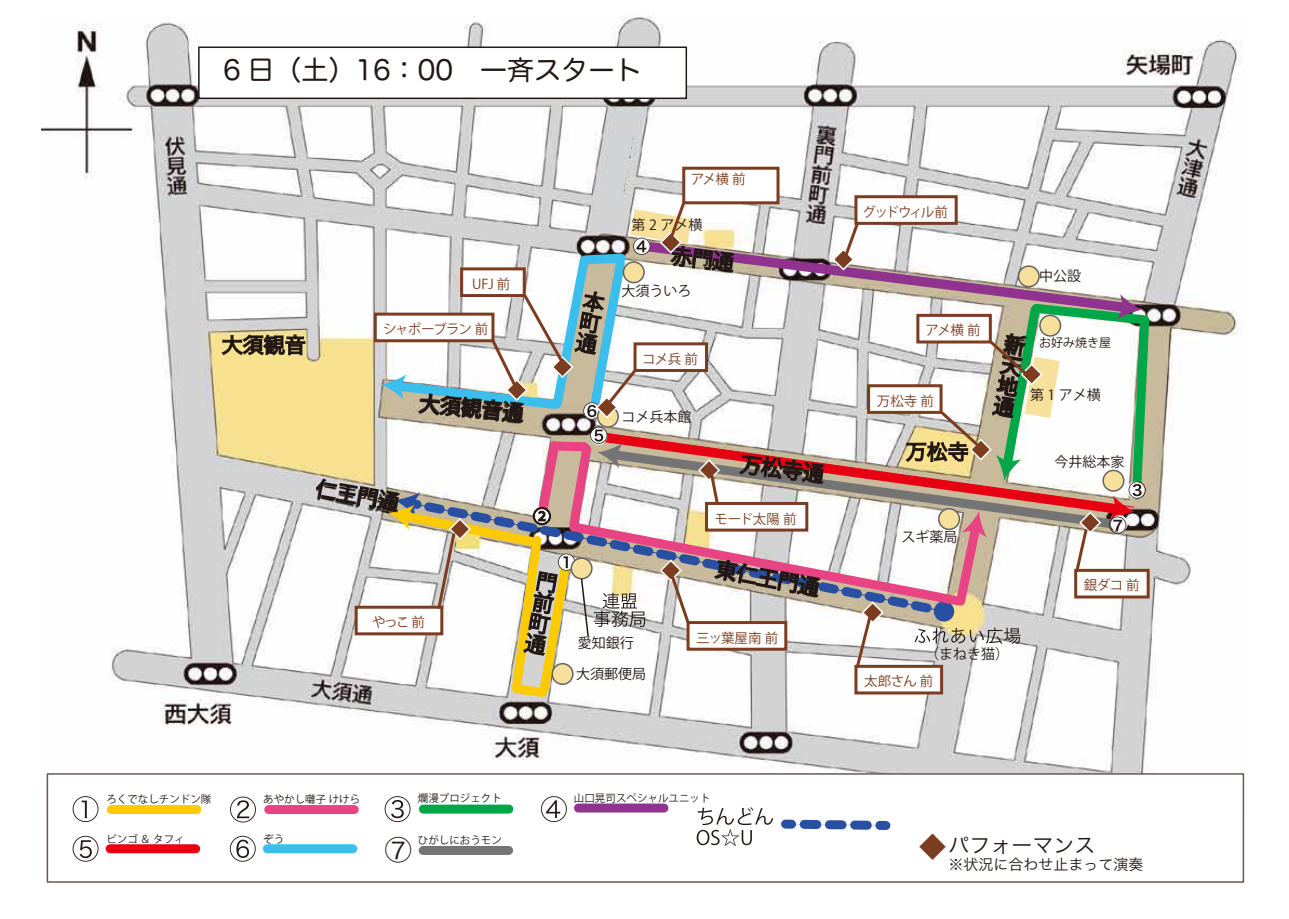
<style>
.page{position:relative;width:1289px;height:919px;background:#fff}
.page>*{position:absolute;margin:0;border:0;box-sizing:border-box;transform-origin:0 0}
.t1{font:27px "Hira Maru Pro N W4";color:#221815}
.t2{font:27px "Hira Kaku Pro N W3";color:#221815}
.t3{font:21px "Hira Kaku Pro W3";color:#221815}
.t4{font:20.55px "Koz Go Pro";color:#7b3c1f}
.t5{font:18px "Hira Kaku Pro N W6";color:#221815}
.t6{font:15px "Hira Kaku Pro W3";color:#221815}
.t7{font:13.95px "Koz Go Pro";color:#221815}
.t8{font:13.5px "Koz Go Pro";letter-spacing:-.05em;color:#7b3c1f}
.t9{font:13.5px "Koz Go Pro";letter-spacing:-.075em;color:#7b3c1f}
.t10{font:13.5px "Koz Go Pro";letter-spacing:-.105em;color:#7b3c1f}
.t11{font:12px "Koz Go Pro";color:#221815}
.t12{font:10.5px "Koz Go Pro";color:#221815}
.s1{font-family:"Koz Go Pro";font-size:27px;color:#7b3c1f}
</style>
<div class="page">
<img style="left:41px;top:16px;width:1204px;height:798px">
<div style="left:47px;top:773px;width:1197px;height:109px;background:#fff;border:2px solid #695853"></div>
<svg style="left:785px;top:819px;width:100px;height:11px"></svg>
<div style="left:879px;top:820px;width:6px;height:9px;background:#284fa1"></div>
<svg style="left:696px;top:807px;width:77px;height:39px"></svg>
<div style="left:269px;top:805px;width:85px;height:9px;background:#e84483"></div>
<div style="left:111px;top:805px;width:86px;height:9px;background:#fcca00"></div>
<div style="left:267px;top:844px;width:86px;height:9px;background:#39beee"></div>
<div style="left:110px;top:844px;width:86px;height:9px;background:#e60012"></div>
<div style="left:578px;top:803px;width:86px;height:9px;background:#8f338e"></div>
<div style="left:423px;top:804px;width:86px;height:9px;background:#00a748"></div>
<svg style="left:73px;top:796px;width:25px;height:26px"></svg>
<svg style="left:230px;top:796px;width:26px;height:26px"></svg>
<svg style="left:384px;top:796px;width:26px;height:26px"></svg>
<svg style="left:541px;top:796px;width:26px;height:26px"></svg>
<svg style="left:73px;top:835px;width:25px;height:26px"></svg>
<svg style="left:230px;top:835px;width:26px;height:26px"></svg>
<div style="left:423px;top:845px;width:85px;height:9px;background:#757474"></div>
<svg style="left:220px;top:333px;width:86px;height:23px;background:#877850"></svg>
<div style="left:198px;top:46px;width:489px;height:53px;background:#fff;border:2px solid #221815"></div>
<svg style="left:314px;top:124px;width:840px;height:578px"></svg>
<h1 class="t1" style="left:223px;top:46px;width:420px">6 日（土）16：00　一斉スタート</h1>
<p class="t8" style="left:690px;top:170px;width:57px">アメ横 前</p>
<p class="t8" style="left:472px;top:275px;width:40px">UFJ 前</p>
<p class="t9" style="left:383px;top:320px;width:107px">シャポーブラン 前</p>
<h3 class="t4" style="left:506px;top:377px;width:22px">◆</h3>
<h3 class="t4" style="left:449px;top:516px;width:22px">◆</h3>
<p class="t8" style="left:372px;top:613px;width:54px">やっこ 前</p>
<h3 class="t7" style="left:631px;top:216px;width:72px">第 2 アメ横</h3>
<h3 class="t4" style="left:660px;top:229px;width:22px">◆</h3>
<h3 class="t4" style="left:552px;top:354px;width:22px">◆</h3>
<h3 class="t7" style="left:621px;top:281px;width:71px">大須ういろ</h3>
<p class="t8" style="left:642px;top:350px;width:57px">コメ兵 前</p>
<h3 class="t4" style="left:596px;top:394px;width:22px">◆</h3>
<h3 class="t7" style="left:621px;top:407px;width:71px">コメ兵本館</h3>
<h3 class="t4" style="left:660px;top:557px;width:22px">◆</h3>
<h3 class="t4" style="left:698px;top:457px;width:22px">◆</h3>
<p class="t8" style="left:714px;top:510px;width:83px">モード太陽 前</p>
<h3 class="t7" style="left:577px;top:633px;width:57px">愛知銀行</h3>
<h3 class="t7" style="left:576px;top:664px;width:71px">大須郵便局</h3>
<p class="t8" style="left:696px;top:629px;width:83px">三ッ葉屋南 前</p>
<p class="t10" style="left:862px;top:203px;width:87px">グッドウィル前</p>
<h3 class="t4" style="left:833px;top:246px;width:22px">◆</h3>
<p class="t8" style="left:925px;top:322px;width:57px">アメ横 前</p>
<p class="t8" style="left:876px;top:392px;width:59px">万松寺 前</p>
<h3 class="t4" style="left:970px;top:436px;width:22px">◆</h3>
<h3 class="t7" style="left:901px;top:528px;width:57px">スギ薬局</h3>
<h3 class="t4" style="left:862px;top:599px;width:22px">◆</h3>
<h3 class="t7" style="left:925px;top:644px;width:85px">（まねき猫）</h3>
<p class="t8" style="left:864px;top:672px;width:71px">太郎さん 前</p>
<h3 class="t7" style="left:1039px;top:267px;width:43px">中公設</h3>
<p class="t11" style="left:1039px;top:334px;width:73px">お好み焼き屋</p>
<h3 class="t7" style="left:1030px;top:385px;width:72px">第 1 アメ横</h3>
<h3 class="t4" style="left:1021px;top:361px;width:22px">◆</h3>
<h3 class="t7" style="left:1054px;top:453px;width:71px">今井総本家</h3>
<h3 class="t4" style="left:1079px;top:509px;width:22px">◆</h3>
<h3 class="t5" style="left:1108px;top:509px;width:19px">⑦</h3>
<p class="t8" style="left:1083px;top:576px;width:57px">銀ダコ 前</p>
<p class="t12" style="left:106px;top:792px;width:106px">ろくでなしチンドン隊</p>
<p class="t12" style="left:263px;top:792px;width:98px">あやかし囃子 けけら</p>
<p class="t12" style="left:418px;top:791px;width:85px">爛漫プロジェクト</p>
<p class="t12" style="left:574px;top:791px;width:138px">山口晃司スペシャルユニット</p>
<p class="t12" style="left:106px;top:832px;width:80px">ビンゴ ＆ タフィ</p>
<p class="t12" style="left:263px;top:832px;width:22px">ぞう</p>
<p class="t12" style="left:418px;top:833px;width:85px">ひがしにおうモン</p>
<h1 class="t2" style="left:385px;top:826px;width:28px">⑦</h1>
<h2 class="t3" style="left:919px;top:826px;width:178px"><span class="s1">◆</span>パフォーマンス</h2>
<h3 class="t6" style="left:948px;top:851px;width:196px">※状況に合わせ止まって演奏</h3>
</div>
